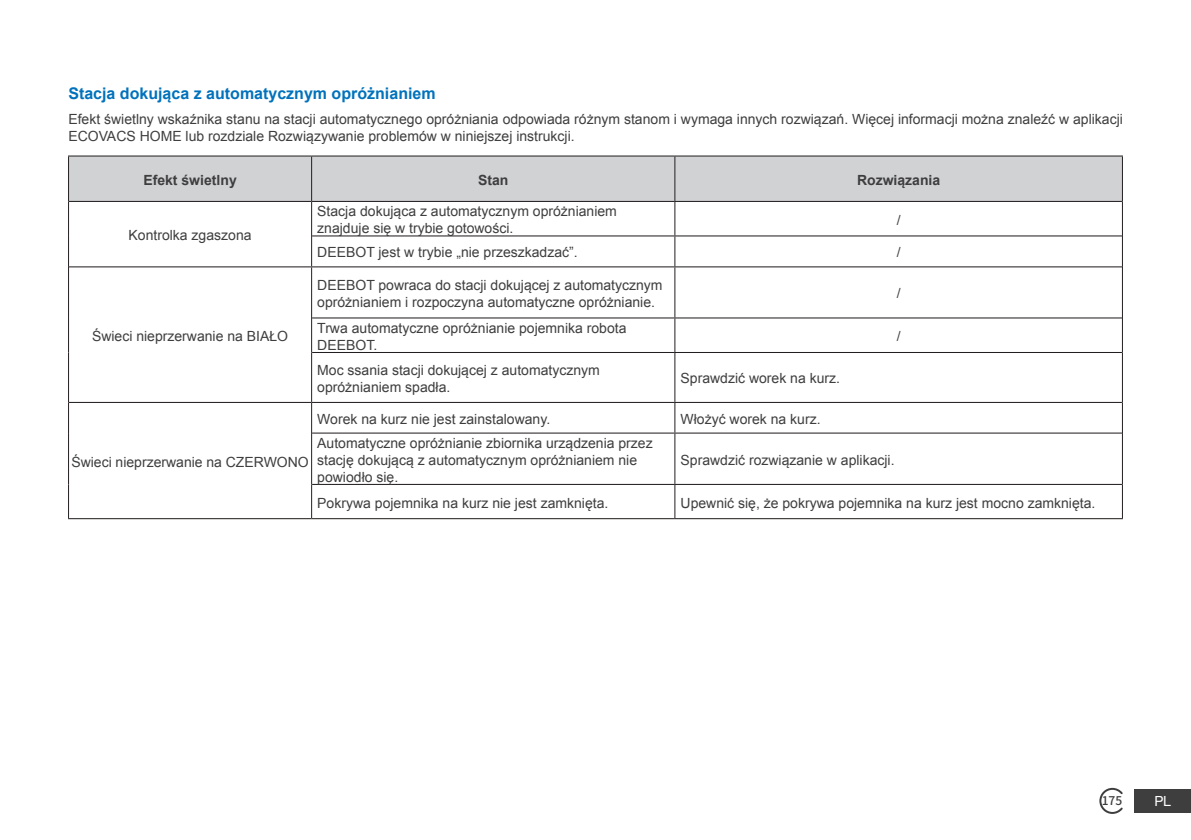
<style>
.page{position:relative;width:1191px;height:840px;background:#fff}
.page>*{position:absolute;margin:0;border:0;box-sizing:border-box;transform-origin:0 0}
.t1{font:700 16px "Arial";color:#0072bc}
.t2{font:14px/16.8px "Arial";color:#3e3e3f}
.t3{font:700 14px "Arial";color:#3e3e3f}
.t4{font:14px "Helvetica Neue LT Std";color:#fff}
.t5{font:500 12px "Source Han Sans CN";color:#3e3e3f}
</style>
<div class="page">
<svg style="left:1099px;top:787px;width:23px;height:26px"></svg>
<div style="left:1134px;top:788px;width:57px;height:24px;background:#3e3e3f"></div>
<div style="left:69px;top:156px;width:1053px;height:45px;background:#d1d2d4"></div>
<svg style="left:69px;top:267px;width:1053px;height:134px"></svg>
<hr style="left:68px;top:518px;width:244px;height:1px;background:#231f20">
<hr style="left:68px;top:155px;width:244px;height:1px;background:#231f20">
<hr style="left:68px;top:156px;width:1px;height:45px;background:#231f20">
<hr style="left:312px;top:155px;width:363px;height:1px;background:#231f20">
<hr style="left:311px;top:156px;width:1px;height:45px;background:#231f20">
<hr style="left:675px;top:155px;width:448px;height:1px;background:#231f20">
<hr style="left:674px;top:156px;width:1px;height:45px;background:#231f20">
<hr style="left:1122px;top:156px;width:1px;height:45px;background:#231f20">
<hr style="left:69px;top:201px;width:243px;height:1px;background:#231f20">
<hr style="left:68px;top:201px;width:1px;height:35px;background:#231f20">
<hr style="left:68px;top:236px;width:1px;height:31px;background:#231f20">
<hr style="left:312px;top:201px;width:363px;height:1px;background:#231f20">
<hr style="left:675px;top:201px;width:447px;height:1px;background:#231f20">
<hr style="left:312px;top:235px;width:363px;height:1px;background:#231f20">
<hr style="left:675px;top:235px;width:447px;height:1px;background:#231f20">
<hr style="left:311px;top:202px;width:1px;height:34px;background:#231f20">
<hr style="left:674px;top:202px;width:1px;height:33px;background:#231f20">
<hr style="left:1122px;top:201px;width:1px;height:35px;background:#231f20">
<hr style="left:311px;top:236px;width:1px;height:30px;background:#231f20">
<hr style="left:674px;top:236px;width:1px;height:30px;background:#231f20">
<hr style="left:1122px;top:236px;width:1px;height:31px;background:#231f20">
<hr style="left:69px;top:266px;width:243px;height:1px;background:#231f20">
<hr style="left:312px;top:266px;width:363px;height:1px;background:#231f20">
<hr style="left:675px;top:266px;width:447px;height:1px;background:#231f20">
<hr style="left:312px;top:317px;width:363px;height:1px;background:#231f20">
<hr style="left:675px;top:317px;width:447px;height:1px;background:#231f20">
<hr style="left:68px;top:267px;width:1px;height:51px;background:#231f20">
<hr style="left:311px;top:267px;width:1px;height:51px;background:#231f20">
<hr style="left:674px;top:267px;width:1px;height:50px;background:#231f20">
<hr style="left:1122px;top:267px;width:1px;height:51px;background:#231f20">
<hr style="left:68px;top:318px;width:1px;height:34px;background:#231f20">
<hr style="left:311px;top:318px;width:1px;height:34px;background:#231f20">
<hr style="left:674px;top:318px;width:1px;height:34px;background:#231f20">
<hr style="left:1122px;top:318px;width:1px;height:34px;background:#231f20">
<hr style="left:68px;top:352px;width:1px;height:50px;background:#231f20">
<hr style="left:69px;top:401px;width:243px;height:2px;background:#231f20">
<hr style="left:68px;top:402px;width:1px;height:31px;background:#231f20">
<hr style="left:68px;top:433px;width:1px;height:51px;background:#231f20">
<hr style="left:68px;top:484px;width:1px;height:34px;background:#231f20">
<hr style="left:312px;top:352px;width:363px;height:1px;background:#231f20">
<hr style="left:675px;top:352px;width:447px;height:1px;background:#231f20">
<hr style="left:312px;top:401px;width:363px;height:2px;background:#231f20">
<hr style="left:675px;top:401px;width:447px;height:2px;background:#231f20">
<hr style="left:312px;top:432px;width:363px;height:1px;background:#231f20">
<hr style="left:675px;top:432px;width:447px;height:1px;background:#231f20">
<hr style="left:312px;top:483px;width:363px;height:1px;background:#231f20">
<hr style="left:675px;top:483px;width:447px;height:1px;background:#231f20">
<hr style="left:312px;top:518px;width:363px;height:1px;background:#231f20">
<hr style="left:675px;top:518px;width:448px;height:1px;background:#231f20">
<hr style="left:311px;top:352px;width:1px;height:49px;background:#231f20">
<hr style="left:674px;top:353px;width:1px;height:48px;background:#231f20">
<hr style="left:1122px;top:352px;width:1px;height:50px;background:#231f20">
<hr style="left:311px;top:403px;width:1px;height:30px;background:#231f20">
<svg style="left:674px;top:403px;width:1px;height:29px"></svg>
<hr style="left:1122px;top:402px;width:1px;height:31px;background:#231f20">
<hr style="left:311px;top:433px;width:1px;height:51px;background:#231f20">
<hr style="left:674px;top:433px;width:1px;height:50px;background:#231f20">
<hr style="left:1122px;top:433px;width:1px;height:51px;background:#231f20">
<hr style="left:311px;top:484px;width:1px;height:34px;background:#231f20">
<hr style="left:674px;top:484px;width:1px;height:34px;background:#231f20">
<hr style="left:1122px;top:484px;width:1px;height:34px;background:#231f20">
<p class="t1" style="left:68px;top:83px;width:369px">Stacja dokująca z automatycznym opróżnianiem</p>
<p class="t2" style="left:68px;top:111px;width:1056px">Efekt świetlny wskaźnika stanu na stacji automatycznego opróżniania odpowiada różnym stanom i wymaga innych rozwiązań. Więcej informacji można znaleźć w aplikacji<br>ECOVACS HOME lub rozdziale Rozwiązywanie problemów w niniejszej instrukcji.</p>
<p class="t3" style="left:143px;top:170px;width:95px">Efekt świetlny</p>
<p class="t3" style="left:478px;top:170px;width:32px">Stan</p>
<p class="t3" style="left:857px;top:170px;width:85px">Rozwiązania</p>
<p class="t2" style="left:129px;top:227px;width:124px">Kontrolka zgaszona</p>
<p class="t2" style="left:92px;top:327px;width:198px">Świeci nieprzerwanie na BIAŁO</p>
<p class="t2" style="left:71px;top:453px;width:239px">Świeci nieprzerwanie na CZERWONO</p>
<p class="t2" style="left:317px;top:203px;width:301px">Stacja dokująca z automatycznym opróżnianiem znajduje się w trybie gotowości.</p>
<p class="t2" style="left:896px;top:211px;width:5px">/</p>
<p class="t2" style="left:317px;top:244px;width:262px">DEEBOT jest w trybie „nie przeszkadzać”.</p>
<p class="t2" style="left:896px;top:244px;width:5px">/</p>
<p class="t2" style="left:317px;top:277px;width:347px">DEEBOT powraca do stacji dokującej z automatycznym opróżnianiem i rozpoczyna automatyczne opróżnianie.</p>
<p class="t2" style="left:896px;top:285px;width:5px">/</p>
<p class="t2" style="left:317px;top:319px;width:311px">Trwa automatyczne opróżnianie pojemnika robota<br>DEEBOT.</p>
<p class="t2" style="left:896px;top:328px;width:5px">/</p>
<p class="t2" style="left:317px;top:361px;width:284px">Moc ssania stacji dokującej z automatycznym opróżnianiem spadła.</p>
<p class="t2" style="left:680px;top:370px;width:161px">Sprawdzić worek na kurz.</p>
<p class="t2" style="left:317px;top:410px;width:234px">Worek na kurz nie jest zainstalowany.</p>
<p class="t2" style="left:680px;top:410px;width:142px">Włożyć worek na kurz.</p>
<p class="t2" style="left:317px;top:434px;width:337px">Automatyczne opróżnianie zbiornika urządzenia przez stację dokującą z automatycznym opróżnianiem nie powiodło się.</p>
<p class="t2" style="left:680px;top:451px;width:215px">Sprawdzić rozwiązanie w aplikacji.</p>
<p class="t2" style="left:317px;top:494px;width:292px">Pokrywa pojemnika na kurz nie jest zamknięta.</p>
<p class="t2" style="left:680px;top:494px;width:416px">Upewnić się, że pokrywa pojemnika na kurz jest mocno zamknięta.</p>
<p class="t5" style="left:1101px;top:793px;width:22px">175</p>
<p class="t4" style="left:1154px;top:791px;width:18px">PL</p>
</div>
